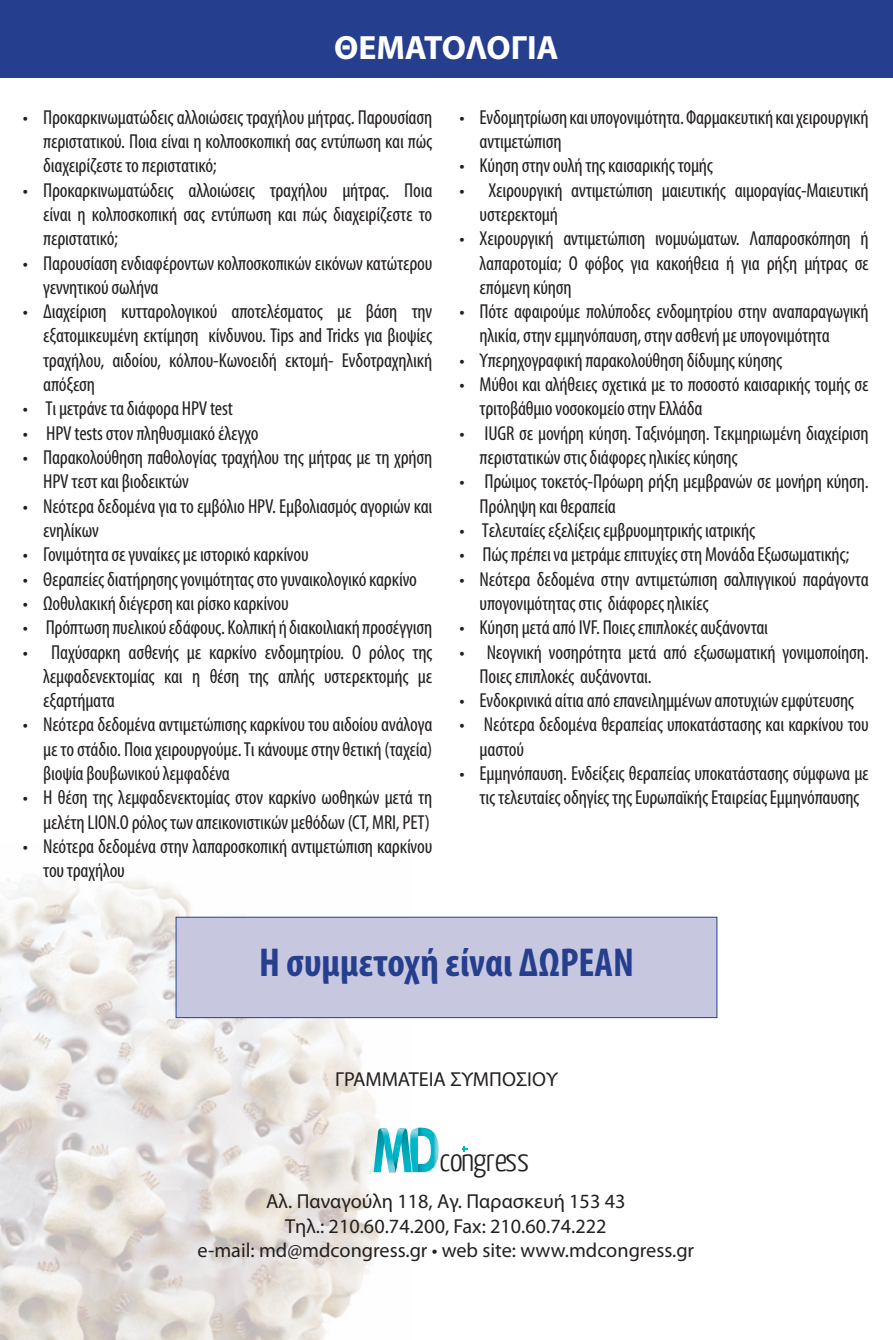
<style>
.page{position:relative;width:893px;height:1340px;background:#fff}
.page>*{position:absolute;margin:0;border:0;box-sizing:border-box;transform-origin:0 0}
.t1{font:700 condensed 40.5px "Myriad Pro";color:#253f8e}
.t2{font:700 33.75px "Myriad Pro";color:#fff}
.t3{font:300 32.62px "Yanone Kaffeesatz";letter-spacing:-.02em;color:#231f20}
.t4{font:condensed 20.25px/24.3px "Myriad Pro";letter-spacing:-.01em;color:#231f20}
.t5{font:20.25px/24.3px "Myriad Pro";color:#231f20;text-align:center}
</style>
<div class="page">
<img style="left:0;top:870px;width:411px;height:469px">
<div style="left:0;top:0;width:893px;height:77px;background:#253f8e"></div>
<div style="left:176px;top:917px;width:541px;height:100px;background:#c7c7e0;border:1px solid #253f8e"></div>
<svg style="left:462px;top:1146px;width:5px;height:6px"></svg>
<svg style="left:374px;top:1127px;width:65px;height:45px"></svg>
<h2 class="t2" style="left:334px;top:25px;width:226px">ΘΕΜΑΤΟΛΟΓΙΑ</h2>
<p class="t4" style="left:43px;top:105px;width:391px;text-align:justify;text-indent:-20px">• Προκαρκινωματώδεις αλλοιώσεις τραχήλου μήτρας. Παρουσίαση περιστατικού. Ποια είναι η κολποσκοπική σας εντύπωση και πώς διαχειρίζεστε το περιστατικό;</p>
<p class="t4" style="left:43px;top:177px;width:391px;text-align:justify;text-indent:-20px">• Προκαρκινωματώδεις αλλοιώσεις τραχήλου μήτρας. Ποια είναι η κολποσκοπική σας εντύπωση και πώς διαχειρίζεστε το περιστατικό;</p>
<p class="t4" style="left:43px;top:250px;width:391px;text-indent:-20px">• Παρουσίαση ενδιαφέροντων κολποσκοπικών εικόνων κατώτερου γεννητικού σωλήνα</p>
<p class="t4" style="left:43px;top:299px;width:391px;text-align:justify;text-indent:-20px">• Διαχείριση κυτταρολογικού αποτελέσματος με βάση την εξατομικευμένη εκτίμηση κίνδυνου. Tips and Tricks για βιοψίες τραχήλου, αιδοίου, κόλπου-Κωνοειδή εκτομή- Ενδοτραχηλική απόξεση</p>
<p class="t4" style="left:23px;top:396px;width:211px">• Τι μετράνε τα διάφορα HPV test</p>
<p class="t4" style="left:23px;top:420px;width:237px">• HPV tests στον πληθυσμιακό έλεγχο</p>
<p class="t4" style="left:43px;top:445px;width:391px;text-indent:-20px">• Παρακολούθηση παθολογίας τραχήλου της μήτρας με τη χρήση<br>HPV τεστ και βιοδεικτών</p>
<p class="t4" style="left:43px;top:493px;width:391px;text-indent:-20px">• Νεότερα δεδομένα για το εμβόλιο HPV. Εμβολιασμός αγοριών και ενηλίκων</p>
<p class="t4" style="left:23px;top:542px;width:287px">• Γονιμότητα σε γυναίκες με ιστορικό καρκίνου</p>
<p class="t4" style="left:23px;top:566px;width:395px">• Θεραπείες διατήρησης γονιμότητας στο γυναικολογικό καρκίνο</p>
<p class="t4" style="left:23px;top:591px;width:267px">• Ωοθυλακική διέγερση και ρίσκο καρκίνου</p>
<p class="t4" style="left:23px;top:615px;width:411px">• Πρόπτωση πυελικού εδάφους. Κολπική ή διακοιλιακή προσέγγιση</p>
<p class="t4" style="left:43px;top:639px;width:391px;text-align:justify;text-indent:-20px">• Παχύσαρκη ασθενής με καρκίνο ενδομητρίου. Ο ρόλος της λεμφαδενεκτομίας και η θέση της απλής υστερεκτομής με εξαρτήματα</p>
<p class="t4" style="left:43px;top:712px;width:391px;text-align:justify;text-indent:-20px">• Νεότερα δεδομένα αντιμετώπισης καρκίνου του αιδοίου ανάλογα με το στάδιο. Ποια χειρουργούμε. Τι κάνουμε στην θετική (ταχεία) βιοψία βουβωνικού λεμφαδένα</p>
<p class="t4" style="left:23px;top:785px;width:411px;text-align:right">• Η θέση της λεμφαδενεκτομίας στον καρκίνο ωοθηκών μετά τη μελέτη LION.Ο ρόλος των απεικονιστικών μεθόδων (CT, MRI, PET)</p>
<p class="t4" style="left:43px;top:834px;width:391px;text-indent:-20px">• Νεότερα δεδομένα στην λαπαροσκοπική αντιμετώπιση καρκίνου του τραχήλου</p>
<p class="t4" style="left:480px;top:105px;width:391px;text-indent:-20px">• Ενδομητρίωση και υπογονιμότητα. Φαρμακευτική και χειρουργική αντιμετώπιση</p>
<p class="t4" style="left:459px;top:153px;width:255px">• Κύηση στην ουλή της καισαρικής τομής</p>
<p class="t4" style="left:480px;top:177px;width:391px;text-indent:-20px">• Χειρουργική αντιμετώπιση μαιευτικής αιμοραγίας-Μαιευτική υστερεκτομή</p>
<p class="t4" style="left:480px;top:226px;width:391px;text-align:justify;text-indent:-20px">• Χειρουργική αντιμετώπιση ινομυώματων. Λαπαροσκόπηση ή λαπαροτομία; Ο φόβος για κακοήθεια ή για ρήξη μήτρας σε επόμενη κύηση</p>
<p class="t4" style="left:480px;top:299px;width:391px;text-indent:-20px">• Πότε αφαιρούμε πολύποδες ενδομητρίου στην αναπαραγωγική ηλικία, στην εμμηνόπαυση, στην ασθενή με υπογονιμότητα</p>
<p class="t4" style="left:459px;top:348px;width:324px">• Υπερηχογραφική παρακολούθηση δίδυμης κύησης</p>
<p class="t4" style="left:480px;top:372px;width:391px;text-indent:-20px">• Μύθοι και αλήθειες σχετικά με το ποσοστό καισαρικής τομής σε τριτοβάθμιο νοσοκομείο στην Ελλάδα</p>
<p class="t4" style="left:480px;top:420px;width:391px;text-indent:-20px">• IUGR σε μονήρη κύηση. Ταξινόμηση. Τεκμηριωμένη διαχείριση περιστατικών στις διάφορες ηλικίες κύησης</p>
<p class="t4" style="left:480px;top:469px;width:391px;text-indent:-20px">• Πρώιμος τοκετός-Πρόωρη ρήξη μεμβρανών σε μονήρη κύηση.<br>Πρόληψη και θεραπεία</p>
<p class="t4" style="left:459px;top:518px;width:297px">• Τελευταίες εξελίξεις εμβρυομητρικής ιατρικής</p>
<p class="t4" style="left:459px;top:542px;width:392px">• Πώς πρέπει να μετράμε επιτυχίες στη Μονάδα Εξωσωματικής;</p>
<p class="t4" style="left:480px;top:566px;width:391px;text-indent:-20px">• Νεότερα δεδομένα στην αντιμετώπιση σαλπιγγικού παράγοντα υπογονιμότητας στις διάφορες ηλικίες</p>
<p class="t4" style="left:459px;top:615px;width:310px">• Κύηση μετά από IVF. Ποιες επιπλοκές αυξάνονται</p>
<p class="t4" style="left:480px;top:639px;width:391px;text-indent:-20px">• Νεογνική νοσηρότητα μετά από εξωσωματική γονιμοποίηση.<br>Ποιες επιπλοκές αυξάνονται.</p>
<p class="t4" style="left:459px;top:688px;width:396px">• Ενδοκρινικά αίτια από επανειλημμένων αποτυχιών εμφύτευσης</p>
<p class="t4" style="left:480px;top:712px;width:391px;text-indent:-20px">• Νεότερα δεδομένα θεραπείας υποκατάστασης και καρκίνου του μαστού</p>
<p class="t4" style="left:459px;top:761px;width:411px;text-align:center">• Εμμηνόπαυση. Ενδείξεις θεραπείας υποκατάστασης σύμφωνα με τις τελευταίες οδηγίες της Ευρωπαϊκής Εταιρείας Εμμηνόπαυσης</p>
<h1 class="t1" style="left:259px;top:937px;width:376px">Η συμμετοχή είναι ΔΩΡΕΑΝ</h1>
<p class="t5" style="left:335px;top:1066px;width:224px">ΓΡΑΜΜΑΤΕΙΑ ΣΥMΠΟΣΙΟΥ</p>
<h3 class="t3" style="left:439px;top:1139px;width:91px">congress</h3>
<p class="t5" style="left:197px;top:1188px;width:498px">Αλ. Παναγούλη 118, Αγ. Παρασκευή 153 43<br>Τηλ.: 210.60.74.200, Fax: 210.60.74.222<br>e-mail: md@mdcongress.gr • web site: www.mdcongress.gr</p>
</div>
